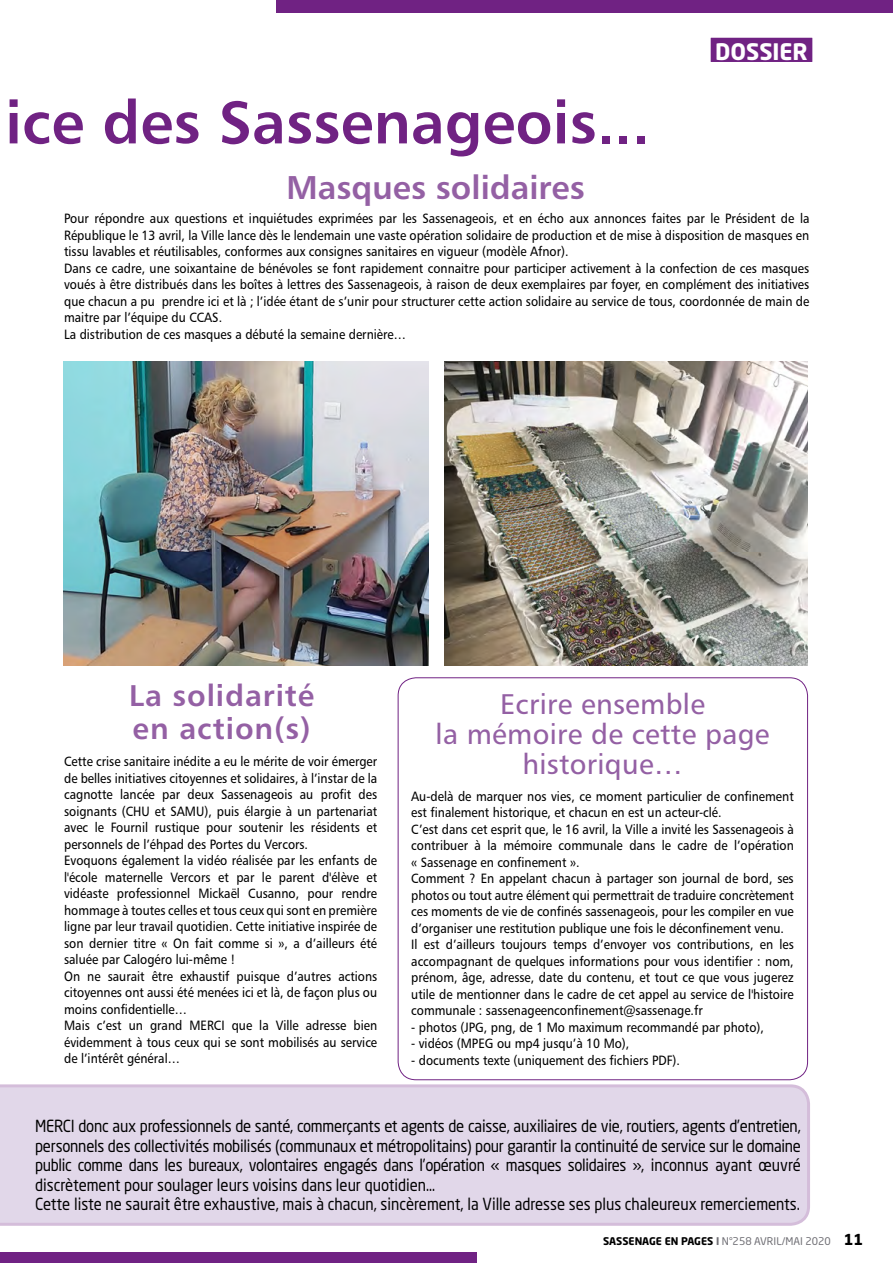
<style>
.page{position:relative;width:893px;height:1263px;background:#fff}
.page>*{position:absolute;margin:0;border:0;box-sizing:border-box;transform-origin:0 0}
.t1{font:60px "Humanist 777 BT Bold B";color:#702283}
.t2{font:33px "Humanist 777 BT Bold B";color:#9460a4}
.t3{font:30px/33px "Humanist 777 BT Bold B";letter-spacing:.03em;color:#9460a4}
.t4{font:28.5px/30px "Humanist 777 BT Roman B";letter-spacing:.01em;color:#9460a4;text-align:center}
.t5{font:700 22.5px "Neo Sans Std";color:#fff}
.t6{font:16.5px/19.5px "Neo Sans Std";letter-spacing:-.015em;color:#000;scale:.9 1}
.t7{font:13.5px/16.5px "Humanist 777 BT Roman B";color:#000;scale:.9 1}
.t8{font:10.5px "Neo Sans Std";color:#706f75}
.s1{font-weight:700;color:#000}
.s2{font-weight:700}
.s3{font-weight:700;font-size:15px;color:#000}
</style>
<div class="page">
<div style="left:711px;top:38px;width:101px;height:24px;background:#702283"></div>
<div style="left:0;top:1252px;width:476px;height:11px;background:#702283"></div>
<div style="left:276px;top:0;width:617px;height:13px;background:#702283"></div>
<img style="left:64px;top:361px;width:364px;height:304px">
<img style="left:444px;top:361px;width:364px;height:304px">
<div style="left:0;top:1084px;width:810px;height:142px;background:#e1d7e9"></div>
<h1 class="t1" style="left:5px;top:85px;width:646px">ice des Sassenageois...</h1>
<h2 class="t2" style="left:287px;top:166px;width:300px">Masques solidaires</h2>
<h3 class="t5" style="left:715px;top:37px;width:94px">DOSSIER</h3>
<p class="t7" style="left:64px;top:210px;width:830px">Pour répondre aux questions et inquiétudes exprimées par les Sassenageois, et en écho aux annonces faites par le Président de la République le 13 avril, la Ville lance dès le lendemain une vaste opération solidaire de production et de mise à disposition de masques en tissu lavables et réutilisables, conformes aux consignes sanitaires en vigueur (modèle Afnor).<br>Dans ce cadre, une soixantaine de bénévoles se font rapidement connaitre pour participer activement à la confection de ces masques voués à être distribués dans les boîtes à lettres des Sassenageois, à raison de deux exemplaires par foyer, en complément des initiatives que chacun a pu prendre ici et là ; l’idée étant de s’unir pour structurer cette action solidaire au service de tous, coordonnée de main de maitre par l’équipe du CCAS.<br>La distribution de ces masques a débuté la semaine dernière…</p>
<h3 class="t3" style="left:129px;top:678px;width:187px">La solidarité en action(s)</h3>
<h3 class="t4" style="left:436px;top:688px;width:335px">Ecrire ensemble<br>la mémoire de cette page historique…</h3>
<p class="t7" style="left:411px;top:788px;width:427px">Au-delà de marquer nos vies, ce moment particulier de confinement est finalement historique, et chacun en est un acteur-clé.<br>C’est dans cet esprit que, le 16 avril, la Ville a invité les Sassenageois à contribuer à la mémoire communale dans le cadre de l’opération « Sassenage en confinement ».<br>Comment ? En appelant chacun à partager son journal de bord, ses photos ou tout autre élément qui permettrait de traduire concrètement ces moments de vie de confinés sassenageois, pour les compiler en vue d’organiser une restitution publique une fois le déconfinement venu.<br>Il est d’ailleurs toujours temps d’envoyer vos contributions, en les accompagnant de quelques informations pour vous identifier : nom, prénom, âge, adresse, date du contenu, et tout ce que vous jugerez utile de mentionner dans le cadre de cet appel au service de l'histoire communale : sassenageenconfinement@sassenage.fr</p>
<p class="t7" style="left:411px;top:1019px;width:393px">- photos (JPG, png, de 1 Mo maximum recommandé par photo),</p>
<p class="t7" style="left:411px;top:1035px;width:244px">- vidéos (MPEG ou mp4 jusqu’à 10 Mo),</p>
<p class="t7" style="left:411px;top:1052px;width:300px">- documents texte (uniquement des fichiers PDF).</p>
<p class="t7" style="left:64px;top:753px;width:349px">Cette crise sanitaire inédite a eu le mérite de voir émerger de belles initiatives citoyennes et solidaires, à l’instar de la cagnotte lancée par deux Sassenageois au profit des soignants (CHU et SAMU), puis élargie à un partenariat avec le Fournil rustique pour soutenir les résidents et personnels de l’éhpad des Portes du Vercors.<br>Evoquons également la vidéo réalisée par les enfants de l'école maternelle Vercors et par le parent d'élève et vidéaste professionnel Mickaël Cusanno, pour rendre hommage à toutes celles et tous ceux qui sont en première ligne par leur travail quotidien. Cette initiative inspirée de son dernier titre « On fait comme si », a d’ailleurs été saluée par Calogéro lui-même !<br>On ne saurait être exhaustif puisque d’autres actions citoyennes ont aussi été menées ici et là, de façon plus ou moins confidentielle…<br>Mais c’est un grand MERCI que la Ville adresse bien évidemment à tous ceux qui se sont mobilisés au service de l’intérêt général…</p>
<p class="t6" style="left:35px;top:1116px;width:852px">MERCI donc aux professionnels de santé, commerçants et agents de caisse, auxiliaires de vie, routiers, agents d’entretien, personnels des collectivités mobilisés (communaux et métropolitains) pour garantir la continuité de service sur le domaine public comme dans les bureaux, volontaires engagés dans l’opération « masques solidaires », inconnus ayant œuvré discrètement pour soulager leurs voisins dans leur quotidien…<br>Cette liste ne saurait être exhaustive, mais à chacun, sincèrement, la Ville adresse ses plus chaleureux remerciements.</p>
<p class="t8" style="left:603px;top:1234px;width:262px"><span class="s1">SASSENAGE EN PAGES</span> <span class="s2">I</span> N°258 AVRIL/MAI 2020 <span class="s3">11</span></p>
</div>
